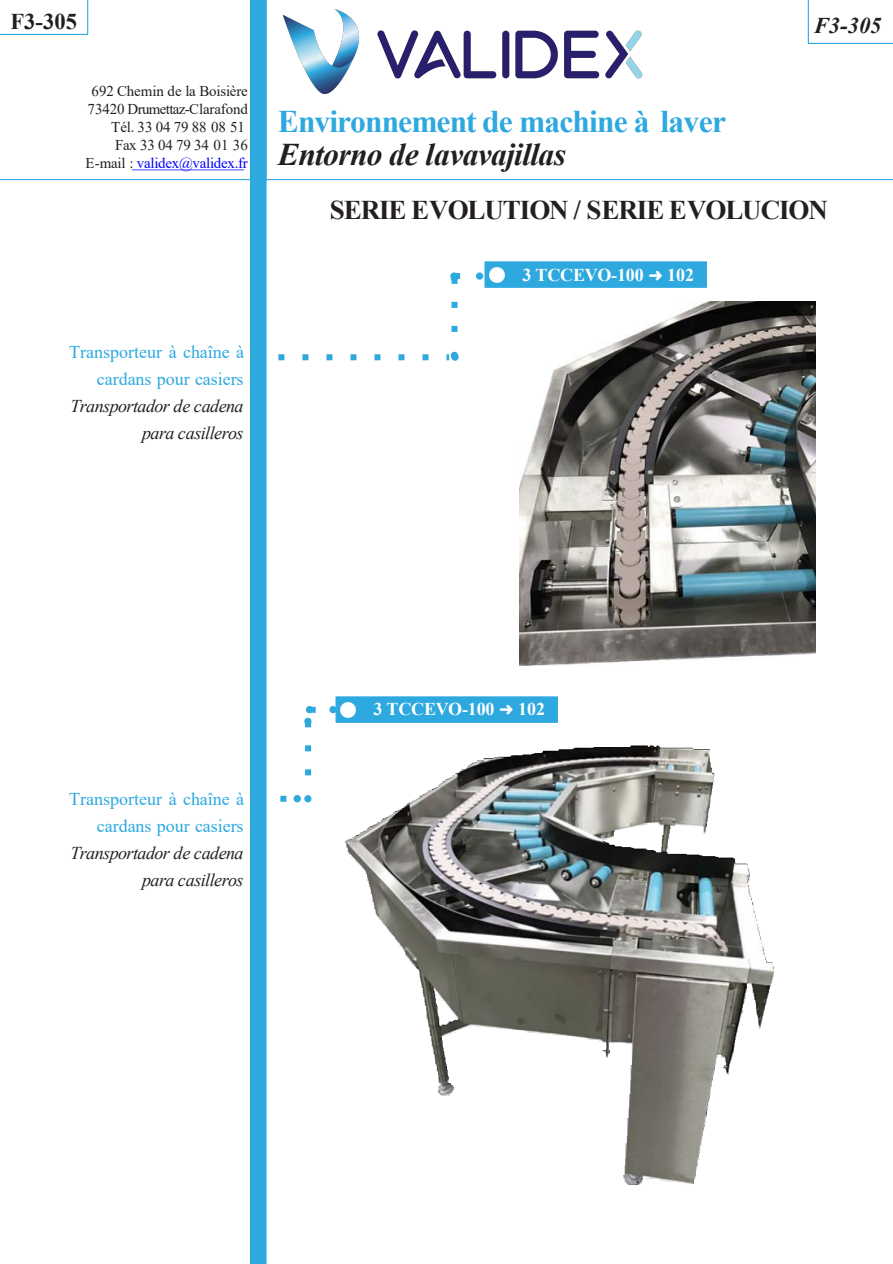
<style>
.page{position:relative;width:893px;height:1264px;background:#fff}
.page>*{position:absolute;margin:0;border:0;box-sizing:border-box;transform-origin:0 0}
.t1{font:700 31.5px/33px "Times New Roman";letter-spacing:-.03em;color:#2da9e0}
.t2{font:700 27px "Times New Roman";letter-spacing:-.04em;color:#231f20}
.t3{font:700 22.5px "Times New Roman";color:#231f20}
.t4{font:italic 700 22.5px "Times New Roman";color:#231f20}
.t5{font:18px/27px "Times New Roman";letter-spacing:-.005em;color:#2da9e0;text-align:right}
.t6{font:700 18px "Times New Roman";letter-spacing:-.01em;color:#fff}
.t7{font:15px/18px "Times New Roman";letter-spacing:-.01em;color:#231f20;text-align:right}
.s1{color:#00f}
.s2{font-style:italic;color:#231f20}
.s3{font-family:"MS UI Gothic";font-weight:400;font-size:15px}
</style>
<div class="page">
<div style="left:251px;top:0;width:15px;height:1263px;background:#2da9e0"></div>
<div style="left:250px;top:0;width:16px;height:1263px;border:1px solid #2da9e0"></div>
<img style="left:345px;top:745px;width:428px;height:439px">
<div style="left:484px;top:261px;width:223px;height:27px;background:#2da9e0;border:1px solid #2da9e0"></div>
<div style="left:335px;top:696px;width:223px;height:26px;background:#2da9e0;border:1px solid #2da9e0"></div>
<img style="left:489px;top:267px;width:15px;height:15px">
<svg style="left:250px;top:272px;width:234px;height:89px"></svg>
<img style="left:340px;top:702px;width:15px;height:15px">
<svg style="left:264px;top:705px;width:73px;height:97px"></svg>
<svg style="left:132px;top:169px;width:112px;height:1px"></svg>
<div style="left:250px;top:0;width:16px;height:180px;border:1px solid #2da9e0"></div>
<svg style="left:807px;top:0;width:85px;height:44px"></svg>
<svg style="left:0;top:0;width:88px;height:35px"></svg>
<hr style="left:0;top:179px;width:892px;height:1px;background:#2da9e0">
<img style="left:282px;top:9px;width:361px;height:85px">
<img style="left:519px;top:301px;width:296px;height:364px">
<p class="t3" style="left:11px;top:5px;width:68px">F3-305</p>
<p class="t4" style="left:813px;top:10px;width:69px">F3-305</p>
<p class="t7" style="left:86px;top:81px;width:164px">692 Chemin de la Boisière<br>73420 Drumettaz-Clarafond<br>Tél. 33 04 79 88 08 51<br>Fax 33 04 79 34 01 36<br>E-mail : <span class="s1">validex@validex.fr</span></p>
<p class="t5" style="left:69px;top:338px;width:176px">Transporteur à chaîne à cardans pour casiers<br><span class="s2">Transportador de cadena para casilleros</span></p>
<p class="t1" style="left:278px;top:104px;width:449px">Environnement de machine à laver<br><span class="s2">Entorno de lavavajillas</span></p>
<p class="t2" style="left:330px;top:190px;width:499px">SERIE EVOLUTION / SERIE EVOLUCION</p>
<p class="t6" style="left:522px;top:261px;width:173px">3 TCCEVO-100 <span class="s3">➜</span> 102</p>
<p class="t5" style="left:69px;top:784px;width:176px">Transporteur à chaîne à cardans pour casiers<br><span class="s2">Transportador de cadena para casilleros</span></p>
<p class="t6" style="left:373px;top:696px;width:173px">3 TCCEVO-100 <span class="s3">➜</span> 102</p>
</div>
